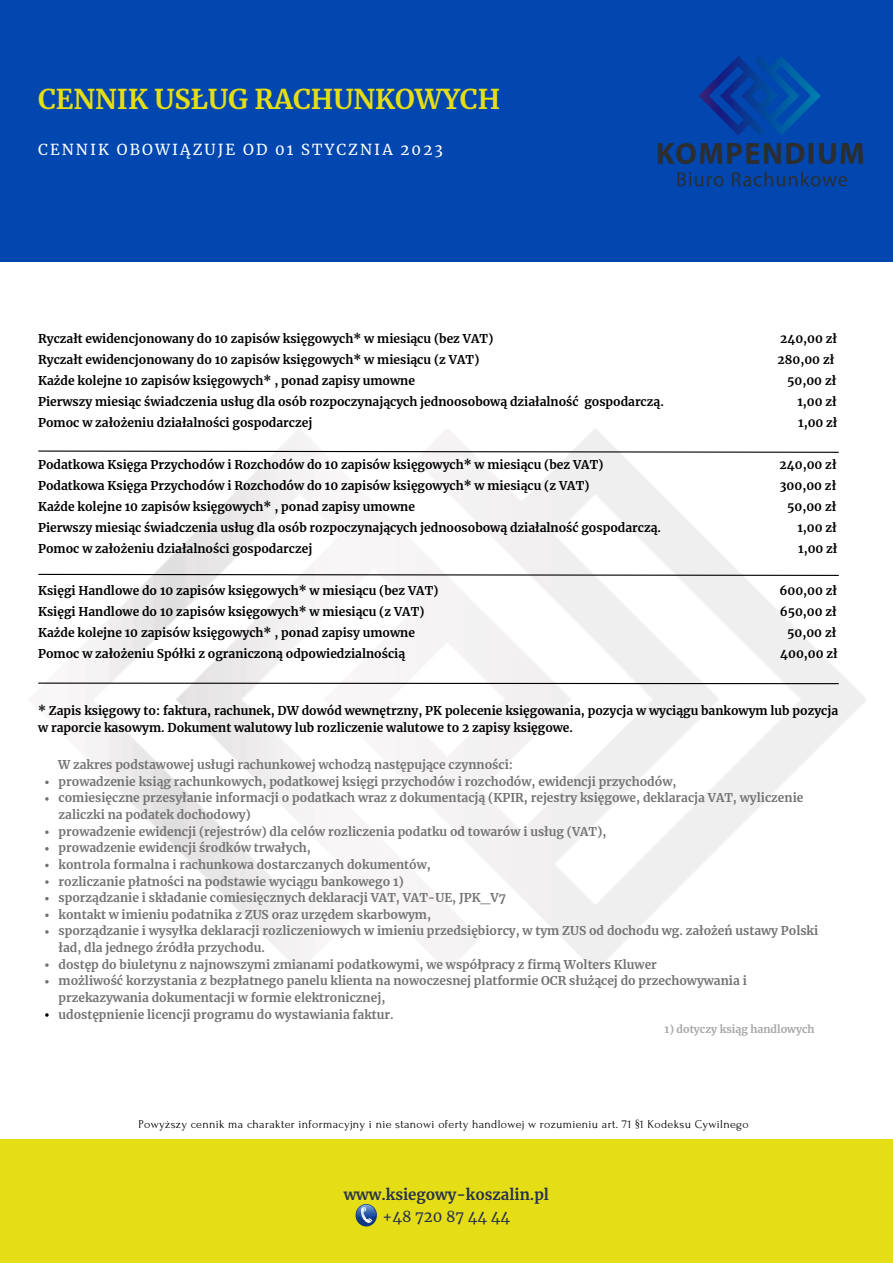
<style>
.page{position:relative;width:893px;height:1264px;background:#fff}
.page>*{position:absolute;margin:0;border:0;box-sizing:border-box;transform-origin:0 0}
.t1{font:700 27px "Merriweather";color:#e5de16}
.t2{font:15px "Merriweather";letter-spacing:.14em;color:#fff}
.t3{font:700 15px "Merriweather";color:#27324a}
.t4{font:15px "Merriweather";color:#27324a}
.t5{font:700 12px/16.6px "Merriweather";color:#000}
.t6{font:700 12px/16.6px "Merriweather";color:#737373}
.t7{font:12px "Forum";letter-spacing:.025em;color:#000}
.t8{font:700 10.5px "Merriweather";color:#a6a6a6}
</style>
<div class="page">
<div style="left:0;top:0;width:892px;height:262px;background:#0147af"></div>
<div style="left:0;top:1139px;width:892px;height:123px;background:#e5de16"></div>
<svg style="left:45px;top:780px;width:4px;height:4px"></svg>
<svg style="left:45px;top:797px;width:4px;height:3px"></svg>
<svg style="left:45px;top:830px;width:4px;height:4px"></svg>
<svg style="left:45px;top:847px;width:4px;height:3px"></svg>
<svg style="left:45px;top:863px;width:4px;height:4px"></svg>
<svg style="left:45px;top:896px;width:4px;height:4px"></svg>
<svg style="left:45px;top:913px;width:4px;height:4px"></svg>
<svg style="left:45px;top:930px;width:4px;height:3px"></svg>
<svg style="left:45px;top:980px;width:4px;height:3px"></svg>
<svg style="left:45px;top:1013px;width:4px;height:3px"></svg>
<svg style="left:38px;top:450px;width:801px;height:3px"></svg>
<svg style="left:38px;top:573px;width:801px;height:3px"></svg>
<svg style="left:38px;top:682px;width:801px;height:2px;background:#717171"></svg>
<img style="left:657px;top:56px;width:207px;height:131px">
<svg style="left:355px;top:1203px;width:22px;height:23px"></svg>
<div style="left:356px;top:1204px;width:20px;height:22px;background:#0f3683;border-radius:50%"></div>
<svg style="left:356px;top:1204px;width:20px;height:19px"></svg>
<h1 class="t1" style="left:38px;top:83px;width:463px">CENNIK USŁUG RACHUNKOWYCH</h1>
<p class="t2" style="left:38px;top:140px;width:406px">CENNIK OBOWIĄZUJE OD 01 STYCZNIA 2023</p>
<p class="t5" style="left:38px;top:330px;width:456px">Ryczałt ewidencjonowany do 10 zapisów księgowych* w miesiącu (bez VAT)</p>
<p class="t5" style="left:780px;top:330px;width:58px">240,00 zł</p>
<p class="t5" style="left:38px;top:351px;width:442px">Ryczałt ewidencjonowany do 10 zapisów księgowych* w miesiącu (z VAT)</p>
<p class="t5" style="left:777px;top:351px;width:58px">280,00 zł</p>
<p class="t5" style="left:38px;top:372px;width:378px">Każde kolejne 10 zapisów księgowych* , ponad zapisy umowne</p>
<p class="t5" style="left:787px;top:372px;width:51px">50,00 zł</p>
<p class="t5" style="left:38px;top:393px;width:627px">Pierwszy miesiąc świadczenia usług dla osób rozpoczynających jednoosobową działalność gospodarczą.</p>
<p class="t5" style="left:797px;top:393px;width:41px">1,00 zł</p>
<p class="t5" style="left:38px;top:414px;width:276px">Pomoc w założeniu działalności gospodarczej</p>
<p class="t5" style="left:798px;top:414px;width:41px">1,00 zł</p>
<p class="t5" style="left:38px;top:456px;width:567px">Podatkowa Księga Przychodów i Rozchodów do 10 zapisów księgowych* w miesiącu (bez VAT)</p>
<p class="t5" style="left:779px;top:456px;width:58px">240,00 zł</p>
<p class="t5" style="left:38px;top:477px;width:553px">Podatkowa Księga Przychodów i Rozchodów do 10 zapisów księgowych* w miesiącu (z VAT)</p>
<p class="t5" style="left:779px;top:477px;width:58px">300,00 zł</p>
<p class="t5" style="left:38px;top:498px;width:378px">Każde kolejne 10 zapisów księgowych* , ponad zapisy umowne</p>
<p class="t5" style="left:787px;top:498px;width:51px">50,00 zł</p>
<p class="t5" style="left:38px;top:519px;width:624px">Pierwszy miesiąc świadczenia usług dla osób rozpoczynających jednoosobową działalność gospodarczą.</p>
<p class="t5" style="left:797px;top:519px;width:41px">1,00 zł</p>
<p class="t5" style="left:38px;top:540px;width:276px">Pomoc w założeniu działalności gospodarczej</p>
<p class="t5" style="left:798px;top:540px;width:41px">1,00 zł</p>
<p class="t5" style="left:38px;top:582px;width:402px">Księgi Handlowe do 10 zapisów księgowych* w miesiącu (bez VAT)</p>
<p class="t5" style="left:779px;top:582px;width:59px">600,00 zł</p>
<p class="t5" style="left:38px;top:603px;width:388px">Księgi Handlowe do 10 zapisów księgowych* w miesiącu (z VAT)</p>
<p class="t5" style="left:779px;top:603px;width:59px">650,00 zł</p>
<p class="t5" style="left:38px;top:624px;width:378px">Każde kolejne 10 zapisów księgowych* , ponad zapisy umowne</p>
<p class="t5" style="left:787px;top:624px;width:51px">50,00 zł</p>
<p class="t5" style="left:38px;top:645px;width:368px">Pomoc w założeniu Spółki z ograniczoną odpowiedzialnością</p>
<p class="t5" style="left:780px;top:645px;width:59px">400,00 zł</p>
<p class="t5" style="left:38px;top:702px;width:801px">* Zapis księgowy to: faktura, rachunek, DW dowód wewnętrzny, PK polecenie księgowania, pozycja w wyciągu bankowym lub pozycja w raporcie kasowym. Dokument walutowy lub rozliczenie walutowe to 2 zapisy księgowe.</p>
<p class="t6" style="left:58px;top:756px;width:456px">W zakres podstawowej usługi rachunkowej wchodzą następujące czynności:</p>
<p class="t6" style="left:59px;top:773px;width:761px">prowadzenie ksiąg rachunkowych, podatkowej księgi przychodów i rozchodów, ewidencji przychodów,<br>comiesięczne przesyłanie informacji o podatkach wraz z dokumentacją (KPIR, rejestry księgowe, deklaracja VAT, wyliczenie zaliczki na podatek dochodowy)<br>prowadzenie ewidencji (rejestrów) dla celów rozliczenia podatku od towarów i usług (VAT),<br>prowadzenie ewidencji środków trwałych,<br>kontrola formalna i rachunkowa dostarczanych dokumentów,<br>rozliczanie płatności na podstawie wyciągu bankowego 1)<br>sporządzanie i składanie comiesięcznych deklaracji VAT, VAT-UE, JPK_V7<br>kontakt w imieniu podatnika z ZUS oraz urzędem skarbowym,<br>sporządzanie i wysyłka deklaracji rozliczeniowych w imieniu przedsiębiorcy, w tym ZUS od dochodu wg. założeń ustawy Polski ład, dla jednego źródła przychodu.<br>dostęp do biuletynu z najnowszymi zmianami podatkowymi, we współpracy z firmą Wolters Kluwer<br>możliwość korzystania z bezpłatnego panelu klienta na nowoczesnej platformie OCR służącej do przechowywania i przekazywania dokumentacji w formie elektronicznej,<br>udostępnienie licencji programu do wystawiania faktur.</p>
<p class="t8" style="left:664px;top:1023px;width:151px">1) dotyczy ksiąg handlowych</p>
<p class="t7" style="left:138px;top:1117px;width:611px">Powyższy cennik ma charakter informacyjny i nie stanowi oferty handlowej w rozumieniu art. 71 §1 Kodeksu Cywilnego</p>
<p class="t3" style="left:344px;top:1185px;width:207px">www.ksiegowy-koszalin.pl</p>
<p class="t4" style="left:382px;top:1206px;width:129px">+48 720 87 44 44</p>
</div>
